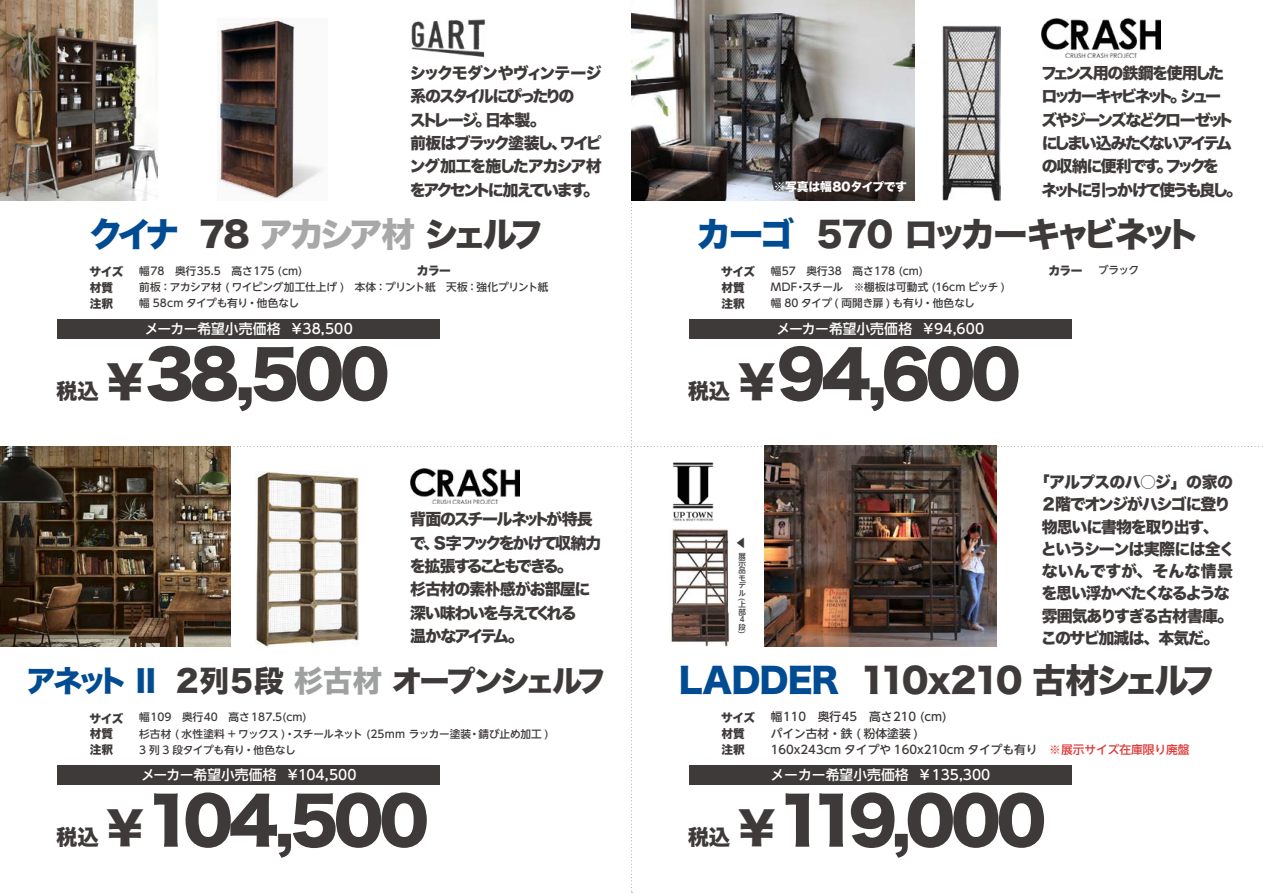
<style>
.page{position:relative;width:1263px;height:893px;background:#fff}
.page>*{position:absolute;margin:0;border:0;box-sizing:border-box;transform-origin:0 0}
.t1{font:63.75px "Hira Kaku Std W8";letter-spacing:-.07em;color:#3e3a39}
.t2{font:34.05px "Hira Kaku Std W8";letter-spacing:-.065em;color:#3e3a39}
.t3{font:34.05px "Hira Kaku Std W8";letter-spacing:-.095em;color:#3e3a39}
.t4{font:34.05px "Hira Kaku Std W8";letter-spacing:-.135em;color:#3e3a39}
.t5{font:29.7px "Hira Kaku Std W8";letter-spacing:-.08em;color:#3e3a39}
.t6{font:15.9px/22.4px "Hira Kaku Std W8";letter-spacing:-.07em;color:#3e3a39;text-align:center}
.t7{font:15.9px/23.4px "Hira Kaku Std W8";letter-spacing:-.165em;color:#3e3a39}
.t8{font:15.9px/23.4px "Hira Kaku Std W8";letter-spacing:-.12em;color:#3e3a39}
.t9{font:15.9px/23.4px "Hira Kaku Std W8";letter-spacing:-.1em;color:#3e3a39}
.t10{font:500 13.8px "MJSUD Shin Go NT";color:#fff}
.t11{font:500 11.7px/15.9px "MJSUD Shin Go NT";color:#3e3a39}
.t12{font:11.7px/15.9px "Hira Kaku Std W8";letter-spacing:-.04em;color:#3e3a39}
.t13{font:11.7px "Hira Kaku Std W8";color:#fff}
.t14{font:500 10.65px/15.9px "MJSUD Shin Go NT";color:#3e3a39}
.t15{font:500 7.5px/7.5px "MJSUD Shin Go NT";color:#3e3a39;text-align:justify}
.s1{color:#004b91}
.s2{color:#a8a8a8}
.s3{font-size:21.3px}
.s4{font-size:44.7px}
.s5{color:#9fa0a0}
.s6{color:#df3a39}
</style>
<div class="page">
<img style="left:631px;top:0;width:284px;height:200px">
<div style="left:689px;top:319px;width:383px;height:19px;background:#3e3a39"></div>
<img style="left:1042px;top:18px;width:119px;height:39px">
<img style="left:943px;top:25px;width:57px;height:175px">
<img style="left:764px;top:446px;width:232px;height:200px">
<div style="left:689px;top:766px;width:383px;height:19px;background:#3e3a39"></div>
<img style="left:672px;top:462px;width:42px;height:59px">
<img style="left:670px;top:529px;width:60px;height:117px">
<img style="left:0;top:0;width:158px;height:200px">
<div style="left:58px;top:319px;width:382px;height:19px;background:#3e3a39"></div>
<img style="left:217px;top:19px;width:108px;height:180px">
<img style="left:411px;top:19px;width:75px;height:39px">
<img style="left:0;top:446px;width:230px;height:201px">
<div style="left:58px;top:766px;width:382px;height:19px;background:#3e3a39"></div>
<img style="left:410px;top:468px;width:109px;height:36px">
<img style="left:256px;top:472px;width:103px;height:175px">
<h3 class="t8" style="left:410px;top:62px;width:194px">シックモダンやヴィンテージ系のスタイルにぴったりの<br>ストレージ。日本製。<br>前板はブラック塗装し、ワイピング加工を施したアカシア材をアクセントに加えています。</h3>
<h2 class="t4" style="left:89px;top:215px;width:457px"><span class="s1">クイナ</span> 78 <span class="s2">アカシア材</span> シェルフ</h2>
<p class="t12" style="left:90px;top:280px;width:25px">材質注釈</p>
<p class="t12" style="left:417px;top:263px;width:35px">カラー</p>
<p class="t14" style="left:139px;top:279px;width:411px">前板：アカシア材 ( ワイピング加工仕上げ )　本体：プリント紙　天板：強化プリント紙幅 58cm タイプも有り・他色なし</p>
<p class="t10" style="left:145px;top:319px;width:209px">メーカー希望小売価格 ￥38,500</p>
<h1 class="t1" style="left:56px;top:339px;width:335px"><span class="s3">税込</span> <span class="s4">¥</span>38,500</h1>
<p class="t12" style="left:90px;top:264px;width:35px">サイズ</p>
<p class="t14" style="left:139px;top:263px;width:164px">幅78　奥行35.5　高さ175 (cm)</p>
<h3 class="t9" style="left:410px;top:508px;width:193px">背面のスチールネットが特長で、S字フックをかけて収納力を拡張することもできる。<br>杉古材の素朴感がお部屋に深い味わいを与えてくれる<br>温かなアイテム。</h3>
<h3 class="t5" style="left:26px;top:664px;width:582px"><span class="s1">アネット II</span> 2列5段 <span class="s5">杉古材</span> オープンシェルフ</h3>
<p class="t12" style="left:90px;top:726px;width:25px">材質注釈</p>
<p class="t14" style="left:139px;top:726px;width:411px">杉古材 ( 水性塗料 + ワックス )・スチールネット (25mm ラッカー塗装・錆び止め加工 )<br>3 列 3 段タイプも有り・他色なし</p>
<p class="t10" style="left:141px;top:765px;width:217px">メーカー希望小売価格 ￥104,500</p>
<h1 class="t1" style="left:56px;top:785px;width:374px"><span class="s3">税込</span> <span class="s4">¥</span>104,500</h1>
<p class="t12" style="left:90px;top:711px;width:35px">サイズ</p>
<p class="t14" style="left:139px;top:709px;width:169px">幅109　奥行40　高さ 187.5(cm)</p>
<h3 class="t7" style="left:1041px;top:62px;width:203px">フェンス用の鉄鋼を使用したロッカーキャビネット。シュー<br>ズやジーンズなどクローゼットにしまい込みたくないアイテムの収納に便利です。フックを<br>ネットに引っかけて使うも良し。</h3>
<h2 class="t3" style="left:697px;top:215px;width:505px"><span class="s1">カーゴ</span> 570 ロッカーキャビネット</h2>
<p class="t12" style="left:721px;top:280px;width:25px">材質注釈</p>
<p class="t13" style="left:774px;top:180px;width:134px">※写真は幅80タイプです</p>
<p class="t14" style="left:1098px;top:262px;width:42px">ブラック</p>
<p class="t12" style="left:1048px;top:263px;width:35px">カラー</p>
<p class="t14" style="left:771px;top:263px;width:153px">幅57　奥行38　高さ178 (cm)</p>
<p class="t12" style="left:721px;top:264px;width:35px">サイズ</p>
<p class="t14" style="left:771px;top:279px;width:235px">MDF・スチール　※棚板は可動式 (16cm ピッチ )幅 80 タイプ ( 両開き扉 ) も有り・他色なし</p>
<p class="t10" style="left:776px;top:319px;width:209px">メーカー希望小売価格 ￥94,600</p>
<h1 class="t1" style="left:688px;top:339px;width:334px"><span class="s3">税込</span> <span class="s4">¥</span>94,600</h1>
<h3 class="t6" style="left:1034px;top:471px;width:202px">「アルプスのハ○ジ」の家の<br>２階でオンジがハシゴに登り物思いに書物を取り出す、<br>というシーンは実際には全くないんですが、そんな情景を思い浮かべたくなるような雰囲気ありすぎる古材書庫。このサビ加減は、本気だ。</h3>
<h2 class="t2" style="left:679px;top:661px;width:538px"><span class="s1">LADDER</span> 110x210 古材シェルフ</h2>
<p class="t12" style="left:721px;top:726px;width:25px">材質注釈</p>
<p class="t11" style="left:771px;top:726px;width:420px">パイン古材・鉄 ( 粉体塗装 )<br>160x243cm タイプや 160x210cm タイプも有り　<span class="s6">※展示サイズ在庫限り廃盤</span></p>
<p class="t10" style="left:770px;top:765px;width:221px">メーカー希望小売価格 ￥135,300</p>
<h1 class="t1" style="left:688px;top:785px;width:360px"><span class="s3">税込</span> <span class="s4">¥</span>119,000</h1>
<p class="t11" style="left:749px;top:537px;width:14px;rotate:90deg">▼</p>
<p class="t15" style="left:738px;top:552px;width:9px">展示品モデル</p>
<p class="t15" style="left:746px;top:598px;width:4px;rotate:90deg">(</p>
<p class="t15" style="left:738px;top:601px;width:9px;text-align:left">上部<br>４段</p>
<p class="t15" style="left:746px;top:631px;width:4px;rotate:90deg">)</p>
<p class="t12" style="left:721px;top:710px;width:35px">サイズ</p>
<p class="t11" style="left:771px;top:709px;width:177px">幅110　奥行45　高さ210 (cm)</p>
</div>
